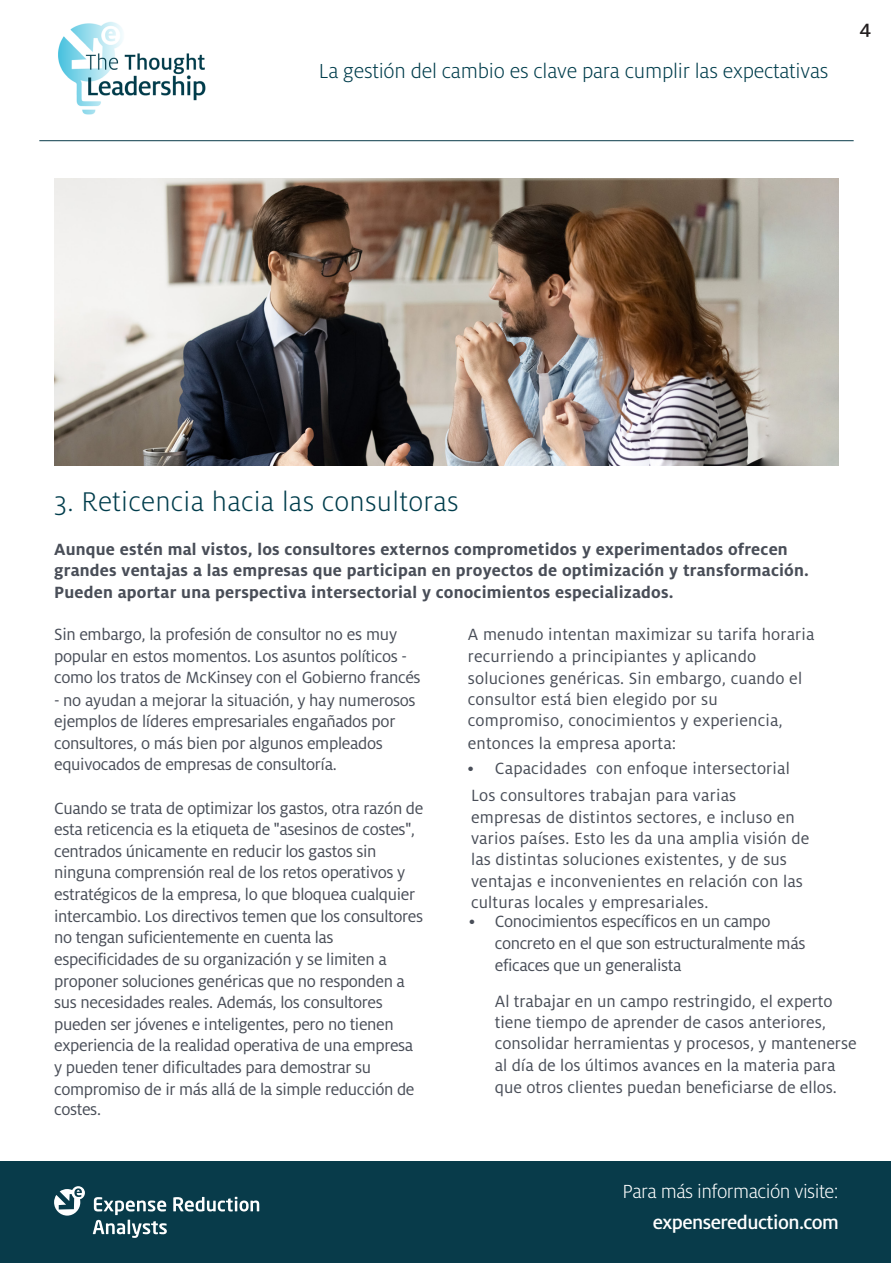
<style>
.page{position:relative;width:893px;height:1263px;background:#fff}
.page>*{position:absolute;margin:0;border:0;box-sizing:border-box;transform-origin:0 0}
.t1{font:300 30px "Milo OT";letter-spacing:.01em;color:#003d4c}
.t2{font:300 22.5px "Milo OT";letter-spacing:-.01em;color:#003d4c}
.t3{font:300 21px "Milo OT";letter-spacing:-.025em;color:#fff}
.t4{font:500 21px "Milo OT";letter-spacing:-.025em;color:#fff}
.t5{font:500 21px "Milo OT";color:#231f20}
.t6{font:18px/21.6px "Milo Pro";letter-spacing:-.02em;color:#494e58}
.t7{font:18px/21.5px "Milo Pro";letter-spacing:.01em;color:#494e58}
.t8{font:700 18px/21.6px "Milo Pro";letter-spacing:.01em;color:#494e58}
.t9{font:18px/21.5px "Milo Pro";color:#494e58}
</style>
<div class="page">
<img style="left:58px;top:22px;width:148px;height:93px">
<hr style="left:39px;top:140px;width:815px;height:1px;background:#083b4a">
<div style="left:0;top:1161px;width:891px;height:102px;background:#083b4a"></div>
<svg style="left:173px;top:1197px;width:86px;height:14px"></svg>
<svg style="left:93px;top:1197px;width:74px;height:41px"></svg>
<svg style="left:54px;top:1186px;width:31px;height:29px"></svg>
<img style="left:54px;top:179px;width:785px;height:287px">
<p class="t2" style="left:319px;top:57px;width:511px">La gestión del cambio es clave para cumplir las expectativas</p>
<p class="t5" style="left:859px;top:15px;width:13px">4</p>
<p class="t1" style="left:54px;top:483px;width:406px">3. Reticencia hacia las consultoras</p>
<p class="t8" style="left:54px;top:538px;width:756px">Aunque estén mal vistos, los consultores externos comprometidos y experimentados ofrecen grandes ventajas a las empresas que participan en proyectos de optimización y transformación.<br>Pueden aportar una perspectiva intersectorial y conocimientos especializados.</p>
<p class="t6" style="left:54px;top:623px;width:368px">Sin embargo, la profesión de consultor no es muy popular en estos momentos. Los asuntos políticos - como los tratos de McKinsey con el Gobierno francés</p>
<p class="t6" style="left:54px;top:689px;width:363px">- no ayudan a mejorar la situación, y hay numerosos ejemplos de líderes empresariales engañados por consultores, o más bien por algunos empleados equivocados de empresas de consultoría.</p>
<p class="t6" style="left:54px;top:797px;width:371px">Cuando se trata de optimizar los gastos, otra razón de esta reticencia es la etiqueta de "asesinos de costes", centrados únicamente en reducir los gastos sin ninguna comprensión real de los retos operativos y estratégicos de la empresa, lo que bloquea cualquier intercambio. Los directivos temen que los consultores no tengan suficientemente en cuenta las especificidades de su organización y se limiten a proponer soluciones genéricas que no responden a sus necesidades reales. Además, los consultores pueden ser jóvenes e inteligentes, pero no tienen experiencia de la realidad operativa de una empresa y pueden tener dificultades para demostrar su compromiso de ir más allá de la simple reducción de costes.</p>
<p class="t7" style="left:468px;top:623px;width:348px;line-height:22px">A menudo intentan maximizar su tarifa horaria recurriendo a principiantes y aplicando soluciones genéricas. Sin embargo, cuando el</p>
<p class="t7" style="left:468px;top:687px;width:317px;line-height:22px">consultor está bien elegido por su compromiso, conocimientos y experiencia, entonces la empresa aporta:</p>
<p class="t7" style="left:467px;top:757px;width:324px">• Capacidades con enfoque intersectorial</p>
<p class="t7" style="left:471px;top:784px;width:340px">Los consultores trabajan para varias empresas de distintos sectores, e incluso en varios países. Esto les da una amplia visión de las distintas soluciones existentes, y de sus ventajas e inconvenientes en relación con las culturas locales y empresariales.</p>
<p class="t6" style="left:495px;top:910px;width:312px;line-height:22px;text-indent:-26px">• Conocimientos específicos en un campo concreto en el que son estructuralmente más eficaces que un generalista</p>
<p class="t9" style="left:495px;top:990px;width:363px">Al trabajar en un campo restringido, el experto tiene tiempo de aprender de casos anteriores, consolidar herramientas y procesos, y mantenerse al día de los últimos avances en la materia para que otros clientes puedan beneficiarse de ellos.</p>
<p class="t3" style="left:622px;top:1179px;width:218px">Para más información visite:</p>
<p class="t4" style="left:653px;top:1210px;width:188px">expensereduction.com</p>
</div>
